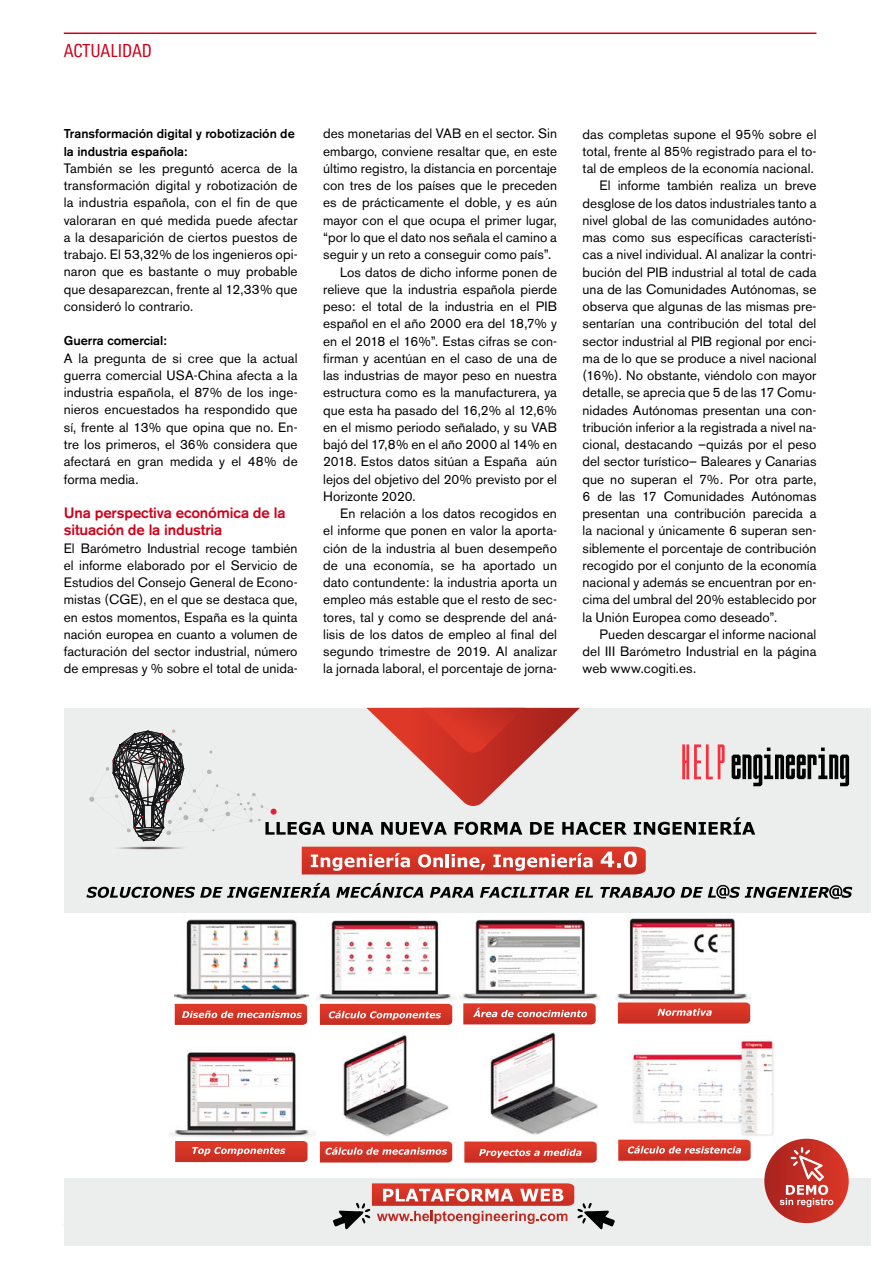
<style>
.page{position:relative;width:893px;height:1263px;background:#fff}
.page>*{position:absolute;margin:0;border:0;box-sizing:border-box;transform-origin:0 0}
.t1{font:condensed 18px "LT Univers";color:#d10019}
.t2{font:500 15px/17.2px "Akzidenz Grotesk BE";letter-spacing:-.01em;color:#d10019}
.t3{font:13.5px/17.2px "Akzidenz Grotesk BE";letter-spacing:.005em;color:#000;text-align:justify}
.t4{font:500 12.75px/17.2px "Akzidenz Grotesk BE";color:#000}
</style>
<div class="page">
<hr style="left:64px;top:33px;width:752px;height:1px;background:#d10019">
<img style="left:315px;top:912px;width:141px;height:97px">
<img style="left:170px;top:1052px;width:143px;height:86px">
<img style="left:630px;top:1037px;width:144px;height:99px">
<img style="left:459px;top:912px;width:140px;height:89px">
<img style="left:615px;top:918px;width:136px;height:90px">
<img style="left:172px;top:912px;width:143px;height:95px">
<svg style="left:175px;top:1004px;width:132px;height:21px;background:#d84e42"></svg>
<svg style="left:320px;top:1141px;width:132px;height:21px;background:#d95246"></svg>
<svg style="left:463px;top:1003px;width:133px;height:21px;background:#d95145"></svg>
<svg style="left:618px;top:1002px;width:132px;height:21px;background:#d74538"></svg>
<svg style="left:618px;top:1140px;width:133px;height:21px;background:#d94f44"></svg>
<svg style="left:464px;top:1141px;width:133px;height:21px;background:#d95044"></svg>
<svg style="left:320px;top:1004px;width:132px;height:21px;background:#d84d41"></svg>
<svg style="left:175px;top:1141px;width:133px;height:21px;background:#d7493d"></svg>
<img style="left:490px;top:1032px;width:108px;height:103px">
<img style="left:343px;top:1035px;width:106px;height:101px">
<div style="left:64px;top:708px;width:806px;height:204px;background:#eceded"></div>
<div style="left:64px;top:1178px;width:806px;height:67px;background:#eceded"></div>
<svg style="left:86px;top:883px;width:244px;height:15px"></svg>
<svg style="left:336px;top:883px;width:87px;height:15px"></svg>
<svg style="left:430px;top:887px;width:43px;height:11px"></svg>
<svg style="left:480px;top:887px;width:89px;height:11px"></svg>
<svg style="left:575px;top:887px;width:18px;height:11px"></svg>
<svg style="left:600px;top:885px;width:252px;height:14px"></svg>
<svg style="left:333px;top:1183px;width:282px;height:46px"></svg>
<svg style="left:764px;top:1139px;width:85px;height:84px;background:#c33127"></svg>
<svg style="left:780px;top:1147px;width:53px;height:60px;background:#cd564e"></svg>
<svg style="left:89px;top:708px;width:760px;height:166px"></svg>
<h1 class="t1" style="left:64px;top:40px;width:90px">ACTUALIDAD</h1>
<p class="t4" style="left:64px;top:125px;width:233px">Transformación digital y robotización de la industria española:</p>
<p class="t3" style="left:64px;top:160px;width:235px">También se les preguntó acerca de la transformación digital y robotización de la industria española, con el fin de que valoraran en qué medida puede afectar a la desaparición de ciertos puestos de trabajo. El 53,32% de los ingenieros opi&shy;naron que es bastante o muy probable que desaparezcan, frente al 12,33% que consideró lo contrario.</p>
<p class="t4" style="left:64px;top:332px;width:104px">Guerra comercial:</p>
<p class="t3" style="left:64px;top:349px;width:235px">A la pregunta de si cree que la actual guerra comercial USA-China afecta a la industria española, el 87% de los inge&shy;nieros encuestados ha respondido que sí, frente al 13% que opina que no. En&shy;tre los primeros, el 36% considera que afectará en gran medida y el 48% de forma media.</p>
<p class="t2" style="left:64px;top:504px;width:223px">Una perspectiva económica de la situación de la industria</p>
<p class="t3" style="left:64px;top:539px;width:235px">El Barómetro Industrial recoge también el informe elaborado por el Servicio de Estudios del Consejo General de Econo&shy;mistas (CGE), en el que se destaca que, en estos momentos, España es la quinta nación europea en cuanto a volumen de facturación del sector industrial, número de empresas y % sobre el total de unida-</p>
<p class="t3" style="left:323px;top:125px;width:235px">des monetarias del VAB en el sector. Sin</p>
<p class="t3" style="left:323px;top:142px;width:235px">embargo, conviene resaltar que, en este</p>
<p class="t3" style="left:323px;top:160px;width:235px">último registro, la distancia en porcentaje</p>
<p class="t3" style="left:323px;top:177px;width:235px">con tres de los países que le preceden</p>
<p class="t3" style="left:323px;top:194px;width:235px">es de prácticamente el doble, y es aún</p>
<p class="t3" style="left:323px;top:211px;width:235px">mayor con el que ocupa el primer lugar,</p>
<p class="t3" style="left:323px;top:229px;width:235px">“por lo que el dato nos señala el camino a</p>
<p class="t3" style="left:323px;top:246px;width:229px">seguir y un reto a conseguir como país”.</p>
<p class="t3" style="left:340px;top:263px;width:218px">Los datos de dicho informe ponen de</p>
<p class="t3" style="left:323px;top:280px;width:235px">relieve que la industria española pierde</p>
<p class="t3" style="left:323px;top:298px;width:235px">peso: el total de la industria en el PIB</p>
<p class="t3" style="left:323px;top:315px;width:235px">español en el año 2000 era del 18,7% y</p>
<p class="t3" style="left:323px;top:332px;width:235px">en el 2018 el 16%”. Estas cifras se con-</p>
<p class="t3" style="left:323px;top:349px;width:235px">firman y acentúan en el caso de una de</p>
<p class="t3" style="left:323px;top:367px;width:235px">las industrias de mayor peso en nuestra</p>
<p class="t3" style="left:323px;top:384px;width:235px">estructura como es la manufacturera, ya</p>
<p class="t3" style="left:323px;top:401px;width:235px">que esta ha pasado del 16,2% al 12,6%</p>
<p class="t3" style="left:323px;top:418px;width:235px">en el mismo periodo señalado, y su VAB</p>
<p class="t3" style="left:323px;top:436px;width:235px">bajó del 17,8% en el año 2000 al 14% en</p>
<p class="t3" style="left:323px;top:453px;width:235px">2018. Estos datos sitúan a España aún</p>
<p class="t3" style="left:323px;top:470px;width:235px">lejos del objetivo del 20% previsto por el</p>
<p class="t3" style="left:323px;top:487px;width:94px">Horizonte 2020.</p>
<p class="t3" style="left:340px;top:505px;width:218px">En relación a los datos recogidos en</p>
<p class="t3" style="left:323px;top:522px;width:235px">el informe que ponen en valor la aporta-</p>
<p class="t3" style="left:323px;top:539px;width:235px">ción de la industria al buen desempeño</p>
<p class="t3" style="left:323px;top:556px;width:235px">de una economía, se ha aportado un</p>
<p class="t3" style="left:323px;top:574px;width:235px">dato contundente: la industria aporta un</p>
<p class="t3" style="left:323px;top:591px;width:235px">empleo más estable que el resto de sec-</p>
<p class="t3" style="left:323px;top:608px;width:235px">tores, tal y como se desprende del aná-</p>
<p class="t3" style="left:323px;top:625px;width:235px">lisis de los datos de empleo al final del</p>
<p class="t3" style="left:323px;top:643px;width:235px">segundo trimestre de 2019. Al analizar</p>
<p class="t3" style="left:323px;top:660px;width:235px">la jornada laboral, el porcentaje de jorna-</p>
<p class="t3" style="left:583px;top:125px;width:235px">das completas supone el 95% sobre el</p>
<p class="t3" style="left:583px;top:142px;width:235px">total, frente al 85% registrado para el to-</p>
<p class="t3" style="left:583px;top:160px;width:233px">tal de empleos de la economía nacional.</p>
<p class="t3" style="left:600px;top:177px;width:218px">El informe también realiza un breve</p>
<p class="t3" style="left:583px;top:194px;width:235px">desglose de los datos industriales tanto a</p>
<p class="t3" style="left:583px;top:212px;width:235px">nivel global de las comunidades autóno-</p>
<p class="t3" style="left:583px;top:229px;width:235px">mas como sus específicas característi-</p>
<p class="t3" style="left:583px;top:246px;width:235px">cas a nivel individual. Al analizar la contri-</p>
<p class="t3" style="left:583px;top:263px;width:235px">bución del PIB industrial al total de cada</p>
<p class="t3" style="left:583px;top:281px;width:235px">una de las Comunidades Autónomas, se</p>
<p class="t3" style="left:583px;top:298px;width:235px">observa que algunas de las mismas pre-</p>
<p class="t3" style="left:583px;top:315px;width:235px">sentarían una contribución del total del</p>
<p class="t3" style="left:583px;top:332px;width:235px">sector industrial al PIB regional por enci-</p>
<p class="t3" style="left:583px;top:350px;width:235px">ma de lo que se produce a nivel nacional</p>
<p class="t3" style="left:583px;top:367px;width:235px">(16%). No obstante, viéndolo con mayor</p>
<p class="t3" style="left:583px;top:384px;width:235px">detalle, se aprecia que 5 de las 17 Comu-</p>
<p class="t3" style="left:583px;top:401px;width:235px">nidades Autónomas presentan una con-</p>
<p class="t3" style="left:583px;top:419px;width:235px">tribución inferior a la registrada a nivel na-</p>
<p class="t3" style="left:583px;top:436px;width:235px">cional, destacando –quizás por el peso</p>
<p class="t3" style="left:583px;top:453px;width:235px">del sector turístico– Baleares y Canarias</p>
<p class="t3" style="left:583px;top:470px;width:235px">que no superan el 7%. Por otra parte,</p>
<p class="t3" style="left:583px;top:488px;width:235px">6 de las 17 Comunidades Autónomas</p>
<p class="t3" style="left:583px;top:505px;width:235px">presentan una contribución parecida a</p>
<p class="t3" style="left:583px;top:522px;width:235px">la nacional y únicamente 6 superan sen-</p>
<p class="t3" style="left:583px;top:539px;width:235px">siblemente el porcentaje de contribución</p>
<p class="t3" style="left:583px;top:557px;width:235px">recogido por el conjunto de la economía</p>
<p class="t3" style="left:583px;top:574px;width:235px">nacional y además se encuentran por en-</p>
<p class="t3" style="left:583px;top:591px;width:235px">cima del umbral del 20% establecido por</p>
<p class="t3" style="left:583px;top:608px;width:196px">la Unión Europea como deseado”.</p>
<p class="t3" style="left:600px;top:626px;width:218px">Pueden descargar el informe nacional</p>
<p class="t3" style="left:583px;top:643px;width:235px">del III Barómetro Industrial en la página</p>
<p class="t3" style="left:583px;top:660px;width:115px">web www.cogiti.es.</p>
</div>
